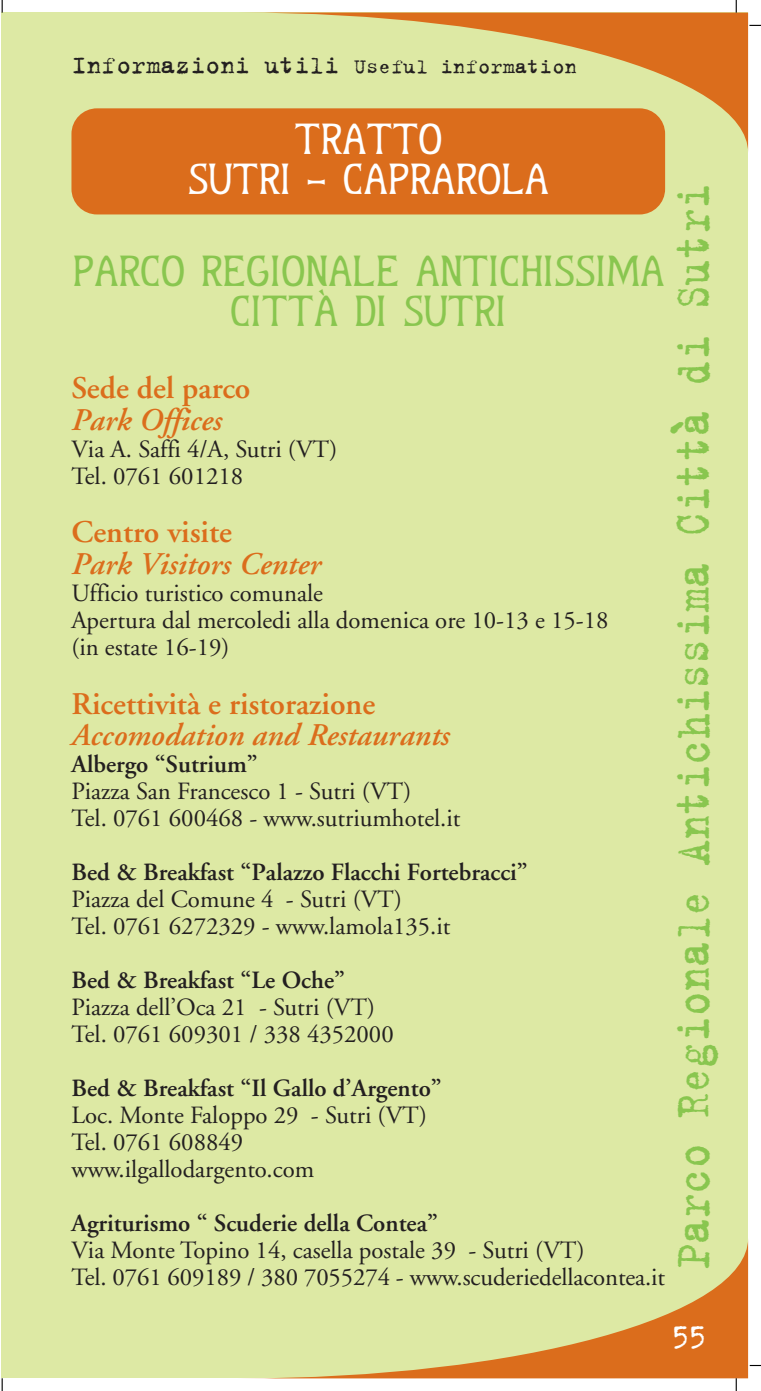
<style>
.page{position:relative;width:761px;height:1391px;background:#fff}
.page>*{position:absolute;margin:0;border:0;box-sizing:border-box;transform-origin:0 0}
.t1{font:54px "Trixie";color:#89c64f;scale:.85 1}
.t2{font:40.5px/40.5px "Baumfuss";color:#89c64f;text-align:center}
.t3{font:40.5px/40.5px "Baumfuss";color:#fff;text-align:center}
.t4{font:33.75px "Trixie";color:#fff}
.t5{font:italic 600 31.5px/31.5px "Adobe Garamond";color:#db6d1c}
.t6{font:600 31.5px/31.5px "Adobe Garamond";color:#db6d1c}
.t7{font:27px "Trixie";color:#231f20}
.t8{font:24.75px/27px "Adobe Garamond";color:#231f20}
.s1{font-size:22.5px}
.s2{font-style:italic}
.s3{font-style:normal}
.s4{font-weight:600}
</style>
<div class="page">
<div style="left:1px;top:13px;width:747px;height:1365px;background:#dde9a4"></div>
<svg style="left:238px;top:13px;width:509px;height:202px"></svg>
<svg style="left:278px;top:1248px;width:469px;height:130px"></svg>
<svg style="left:2px;top:0;width:1px;height:13px"></svg>
<svg style="left:735px;top:0;width:1px;height:13px"></svg>
<svg style="left:735px;top:1378px;width:1px;height:12px"></svg>
<svg style="left:2px;top:1378px;width:1px;height:12px"></svg>
<div style="left:71px;top:108px;width:594px;height:106px;background:#db6d1c;border-radius:26px"></div>
<p class="t7" style="left:71px;top:56px;width:506px">Informazioni utili <span class="s1">Useful information</span></p>
<p class="t3" style="left:188px;top:122px;width:362px">TRATTO<br>SUTRI - CAPRAROLA</p>
<p class="t1" style="left:675px;top:1269px;width:1279px;rotate:-90deg">Parco Regionale Antichissima Città di Sutri</p>
<p class="t2" style="left:72px;top:254px;width:593px">PARCO REGIONALE ANTICHISSIMA<br>CITTÀ DI SUTRI</p>
<p class="t6" style="left:71px;top:375px;width:180px">Sede del parco<br><span class="s2">Park Offices</span></p>
<p class="t8" style="left:71px;top:438px;width:267px">Via A. Saffi 4/A, Sutri (VT)<br>Tel. 0761 601218</p>
<p class="t5" style="left:71px;top:519px;width:251px"><span class="s3">Centro visite<br></span>Park Visitors Center</p>
<p class="t8" style="left:71px;top:582px;width:538px">Ufficio turistico comunale<br>Apertura dal mercoledi alla domenica ore 10-13 e 15-18 (in estate 16-19)</p>
<p class="t5" style="left:71px;top:690px;width:379px"><span class="s3">Ricettività e ristorazione<br></span>Accomodation and Restaurants</p>
<p class="t8" style="left:71px;top:753px;width:390px"><span class="s4">Albergo “Sutrium”<br></span>Piazza San Francesco 1 - Sutri (VT)<br>Tel. 0761 600468 - www.sutriumhotel.it</p>
<p class="t8" style="left:71px;top:861px;width:457px"><span class="s4">Bed &amp; Breakfast “Palazzo Flacchi Fortebracci”<br></span>Piazza del Comune 4 - Sutri (VT)<br>Tel. 0761 6272329 - www.lamola135.it</p>
<p class="t8" style="left:71px;top:969px;width:323px"><span class="s4">Bed &amp; Breakfast “Le Oche”<br></span>Piazza dell’Oca 21 - Sutri (VT)<br>Tel. 0761 609301 / 338 4352000</p>
<p class="t8" style="left:71px;top:1077px;width:372px"><span class="s4">Bed &amp; Breakfast “Il Gallo d’Argento”<br></span>Loc. Monte Faloppo 29 - Sutri (VT)<br>Tel. 0761 608849 www.ilgallodargento.com</p>
<p class="t8" style="left:71px;top:1212px;width:595px"><span class="s4">Agriturismo “ Scuderie della Contea”<br></span>Via Monte Topino 14, casella postale 39 - Sutri (VT)<br>Tel. 0761 609189 / 380 7055274 - www.scuderiedellacontea.it</p>
<p class="t4" style="left:671px;top:1324px;width:37px">55</p>
</div>
